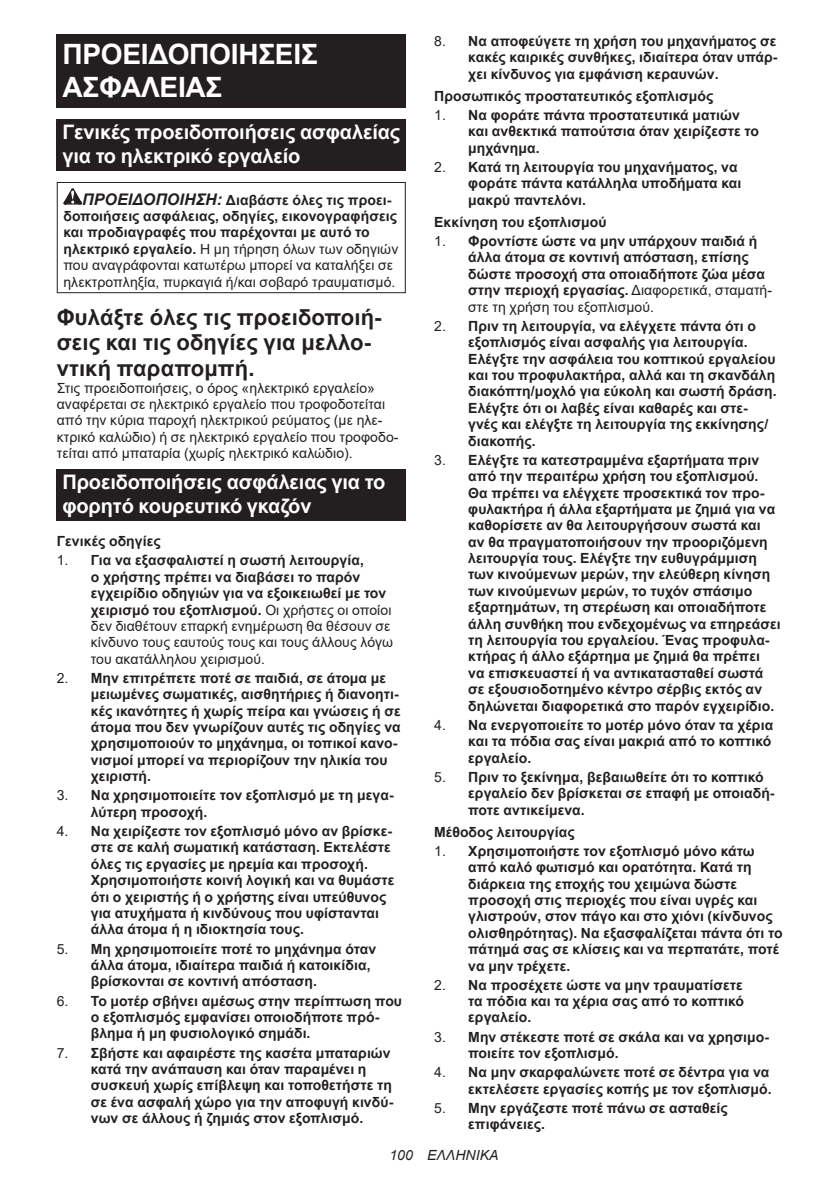
<style>
.page{position:relative;width:840px;height:1191px;background:#fff}
.page>*{position:absolute;margin:0;border:0;box-sizing:border-box;transform-origin:0 0}
.t1{font:700 28px/32.8px "Arial";letter-spacing:-.01em;color:#fff}
.t2{font:700 22px/25.8px "Arial";letter-spacing:.005em;color:#231f20}
.t3{font:700 20px/23.4px "Arial";letter-spacing:-.01em;color:#fff}
.t4{font:700 14px/16.4px "Arial";letter-spacing:.005em;color:#231f20}
.t5{font:14px/16.4px "Arial";letter-spacing:.005em;color:#231f20}
.t6{font:italic 14px "Arial";letter-spacing:.005em;color:#231f20}
.s1{font-style:italic;font-size:16px}
.s2{font-weight:400}
</style>
<div class="page">
<div style="left:57px;top:34px;width:348px;height:74px;background:#231f20"></div>
<div style="left:57px;top:119px;width:348px;height:52px;background:#231f20"></div>
<svg style="left:63px;top:188px;width:19px;height:17px"></svg>
<div style="left:57px;top:182px;width:348px;height:111px;border:1px solid #231f20"></div>
<div style="left:57px;top:469px;width:348px;height:52px;background:#231f20"></div>
<h1 class="t1" style="left:62px;top:38px;width:257px">ΠΡΟΕΙΔΟΠΟΙΗΣΕΙΣ<br>ΑΣΦΑΛΕΙΑΣ</h1>
<h3 class="t3" style="left:62px;top:121px;width:339px">Γενικές προειδοποιήσεις ασφαλείας για το ηλεκτρικό εργαλείο</h3>
<p class="t4" style="left:63px;top:192px;width:336px;text-indent:19px"><span class="s1">ΠΡΟΕΙΔΟΠΟΙΗΣΗ:</span> Διαβάστε όλες τις προει&shy;δοποιήσεις ασφάλειας, οδηγίες, εικονογραφήσεις και προδιαγραφές που παρέχονται με αυτό το ηλεκτρικό εργαλείο. <span class="s2">Η μη τήρηση όλων των οδηγιών που αναγράφονται κατωτέρω μπορεί να καταλήξει σε ηλεκτροπληξία, πυρκαγιά ή/και σοβαρό τραυματισμό.</span></p>
<h2 class="t2" style="left:57px;top:304px;width:326px">Φυλάξτε όλες τις προειδοποιή&shy;σεις και τις οδηγίες για μελλο&shy;ντική παραπομπή.</h2>
<p class="t5" style="left:57px;top:379px;width:343px">Στις προειδοποιήσεις, ο όρος «ηλεκτρικό εργαλείο» αναφέρεται σε ηλεκτρικό εργαλείο που τροφοδοτείται από την κύρια παροχή ηλεκτρικού ρεύματος (με ηλε&shy;κτρικό καλώδιο) ή σε ηλεκτρικό εργαλείο που τροφοδο&shy;τείται από μπαταρία (χωρίς ηλεκτρικό καλώδιο).</p>
<h3 class="t3" style="left:62px;top:471px;width:324px">Προειδοποιήσεις ασφάλειας για το φορητό κουρευτικό γκαζόν</h3>
<p class="t4" style="left:57px;top:533px;width:105px">Γενικές οδηγίες</p>
<p class="t4" style="left:91px;top:552px;width:304px;text-indent:-34px"><span class="s2">1.</span> Για να εξασφαλιστεί η σωστή λειτουργία,<br>ο χρήστης πρέπει να διαβάσει το παρόν εγχειρίδιο οδηγιών για να εξοικειωθεί με τον χειρισμό του εξοπλισμού. <span class="s2">Οι χρήστες οι οποίοι δεν διαθέτουν επαρκή ενημέρωση θα θέσουν σε κίνδυνο τους εαυτούς τους και τους άλλους λόγω του ακατάλληλου χειρισμού.</span></p>
<p class="t4" style="left:91px;top:670px;width:311px;text-indent:-34px"><span class="s2">2.</span> Μην επιτρέπετε ποτέ σε παιδιά, σε άτομα με μειωμένες σωματικές, αισθητήριες ή διανοητι&shy;κές ικανότητες ή χωρίς πείρα και γνώσεις ή σε άτομα που δεν γνωρίζουν αυτές τις οδηγίες να χρησιμοποιούν το μηχάνημα, οι τοπικοί κανο&shy;νισμοί μπορεί να περιορίζουν την ηλικία του χειριστή.</p>
<p class="t4" style="left:91px;top:787px;width:304px;text-indent:-34px"><span class="s2">3.</span> Να χρησιμοποιείτε τον εξοπλισμό με τη μεγα&shy;λύτερη προσοχή.</p>
<p class="t4" style="left:91px;top:823px;width:305px;text-indent:-34px"><span class="s2">4.</span> Να χειρίζεστε τον εξοπλισμό μόνο αν βρίσκε&shy;στε σε καλή σωματική κατάσταση. Εκτελέστε όλες τις εργασίες με ηρεμία και προσοχή.<br>Χρησιμοποιήστε κοινή λογική και να θυμάστε ότι ο χειριστής ή ο χρήστης είναι υπεύθυνος για ατυχήματα ή κινδύνους που υφίστανται άλλα άτομα ή η ιδιοκτησία τους.</p>
<p class="t4" style="left:91px;top:940px;width:287px;text-indent:-34px"><span class="s2">5.</span> Μη χρησιμοποιείτε ποτέ το μηχάνημα όταν άλλα άτομα, ιδιαίτερα παιδιά ή κατοικίδια, βρίσκονται σε κοντινή απόσταση.</p>
<p class="t4" style="left:91px;top:992px;width:312px;text-indent:-34px"><span class="s2">6.</span> Το μοτέρ σβήνει αμέσως στην περίπτωση που ο εξοπλισμός εμφανίσει οποιοδήποτε πρό&shy;βλημα ή μη φυσιολογικό σημάδι.</p>
<p class="t4" style="left:91px;top:1044px;width:304px;text-indent:-34px"><span class="s2">7.</span> Σβήστε και αφαιρέστε της κασέτα μπαταριών κατά την ανάπαυση και όταν παραμένει η συσκευή χωρίς επίβλεψη και τοποθετήστε τη σε ένα ασφαλή χώρο για την αποφυγή κινδύ&shy;νων σε άλλους ή ζημιάς στον εξοπλισμό.</p>
<p class="t4" style="left:468px;top:33px;width:311px;text-align:justify;text-indent:-34px"><span class="s2">8.</span> Να αποφεύγετε τη χρήση του μηχανήματος σε κακές καιρικές συνθήκες, ιδιαίτερα όταν υπάρ&shy;χει κίνδυνος για εμφάνιση κεραυνών.</p>
<p class="t4" style="left:434px;top:88px;width:280px">Προσωπικός προστατευτικός εξοπλισμός</p>
<p class="t4" style="left:468px;top:107px;width:292px;text-indent:-34px"><span class="s2">1.</span> Να φοράτε πάντα προστατευτικά ματιών και ανθεκτικά παπούτσια όταν χειρίζεστε το μηχάνημα.</p>
<p class="t4" style="left:468px;top:159px;width:274px;text-indent:-34px"><span class="s2">2.</span> Κατά τη λειτουργία του μηχανήματος, να φοράτε πάντα κατάλληλα υποδήματα και μακρύ παντελόνι.</p>
<p class="t4" style="left:434px;top:214px;width:174px">Εκκίνηση του εξοπλισμού</p>
<p class="t4" style="left:468px;top:233px;width:305px;text-indent:-34px"><span class="s2">1.</span> Φροντίστε ώστε να μην υπάρχουν παιδιά ή άλλα άτομα σε κοντινή απόσταση, επίσης δώστε προσοχή στα οποιαδήποτε ζώα μέσα στην περιοχή εργασίας. <span class="s2">Διαφορετικά, σταματή&shy;στε τη χρήση του εξοπλισμού.</span></p>
<p class="t4" style="left:468px;top:318px;width:310px;text-indent:-34px"><span class="s2">2.</span> Πριν τη λειτουργία, να ελέγχετε πάντα ότι ο εξοπλισμός είναι ασφαλής για λειτουργία.<br>Ελέγξτε την ασφάλεια του κοπτικού εργαλείου και του προφυλακτήρα, αλλά και τη σκανδάλη διακόπτη/μοχλό για εύκολη και σωστή δράση.<br>Ελέγξτε ότι οι λαβές είναι καθαρές και στε&shy;γνές και ελέγξτε τη λειτουργία της εκκίνησης/ διακοπής.</p>
<p class="t4" style="left:468px;top:452px;width:314px;text-indent:-34px"><span class="s2">3.</span> Ελέγξτε τα κατεστραμμένα εξαρτήματα πριν από την περαιτέρω χρήση του εξοπλισμού.<br>Θα πρέπει να ελέγχετε προσεκτικά τον προ&shy;φυλακτήρα ή άλλα εξαρτήματα με ζημιά για να καθορίσετε αν θα λειτουργήσουν σωστά και<br>αν θα πραγματοποιήσουν την προοριζόμενη λειτουργία τους. Ελέγξτε την ευθυγράμμιση των κινούμενων μερών, την ελεύθερη κίνηση των κινούμενων μερών, το τυχόν σπάσιμο εξαρτημάτων, τη στερέωση και οποιαδήποτε άλλη συνθήκη που ενδεχομένως να επηρεάσει τη λειτουργία του εργαλείου. Ένας προφυλα&shy;κτήρας ή άλλο εξάρτημα με ζημιά θα πρέπει<br>να επισκευαστεί ή να αντικατασταθεί σωστά σε εξουσιοδοτημένο κέντρο σέρβις εκτός αν δηλώνεται διαφορετικά στο παρόν εγχειρίδιο.</p>
<p class="t4" style="left:468px;top:717px;width:306px;text-indent:-34px"><span class="s2">4.</span> Να ενεργοποιείτε το μοτέρ μόνο όταν τα χέρια και τα πόδια σας είναι μακριά από το κοπτικό εργαλείο.</p>
<p class="t4" style="left:468px;top:769px;width:308px;text-indent:-34px"><span class="s2">5.</span> Πριν το ξεκίνημα, βεβαιωθείτε ότι το κοπτικό εργαλείο δεν βρίσκεται σε επαφή με οποιαδή&shy;ποτε αντικείμενα.</p>
<p class="t4" style="left:434px;top:823px;width:142px">Μέθοδος λειτουργίας</p>
<p class="t4" style="left:468px;top:843px;width:316px;text-indent:-34px"><span class="s2">1.</span> Χρησιμοποιήστε τον εξοπλισμό μόνο κάτω από καλό φωτισμό και ορατότητα. Κατά τη διάρκεια της εποχής του χειμώνα δώστε προσοχή στις περιοχές που είναι υγρές και γλιστρούν, στον πάγο και στο χιόνι (κίνδυνος ολισθηρότητας). Να εξασφαλίζεται πάντα ότι το πάτημά σας σε κλίσεις και να περπατάτε, ποτέ να μην τρέχετε.</p>
<p class="t4" style="left:468px;top:976px;width:277px;text-align:justify;text-indent:-34px"><span class="s2">2.</span> Να προσέχετε ώστε να μην τραυματίσετε τα πόδια και τα χέρια σας από το κοπτικό εργαλείο.</p>
<p class="t4" style="left:468px;top:1028px;width:302px;text-indent:-34px"><span class="s2">3.</span> Μην στέκεστε ποτέ σε σκάλα και να χρησιμο&shy;ποιείτε τον εξοπλισμό.</p>
<p class="t4" style="left:434px;top:1064px;width:339px;text-align:right"><span class="s2">4.</span> Να μην σκαρφαλώνετε ποτέ σε δέντρα για να εκτελέσετε εργασίες κοπής με τον εξοπλισμό.</p>
<p class="t4" style="left:468px;top:1100px;width:261px;text-indent:-34px"><span class="s2">5.</span> Μην εργάζεστε ποτέ πάνω σε ασταθείς επιφάνειες.</p>
<p class="t6" style="left:389px;top:1146px;width:111px">100 ΕΛΛΗΝΙΚΑ</p>
</div>
